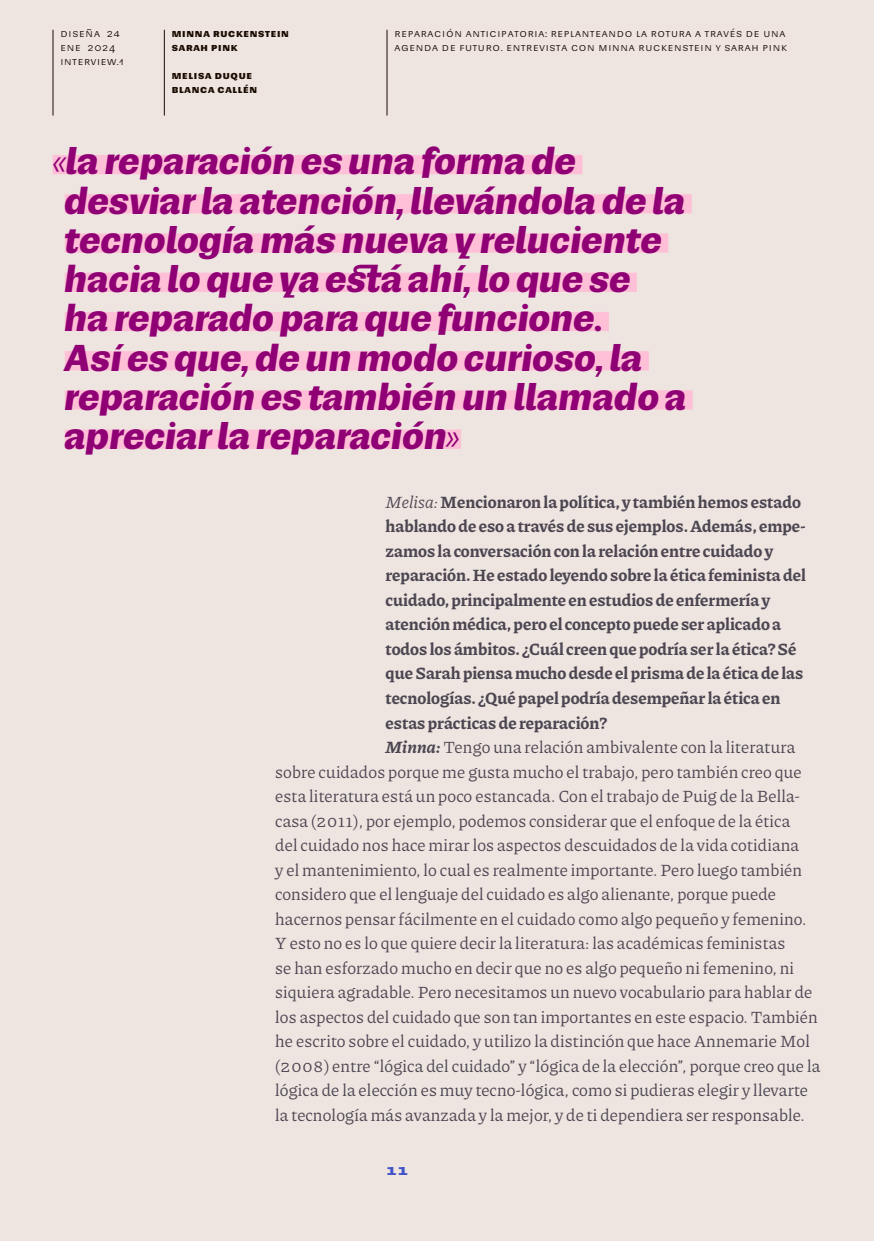
<style>
.page{position:relative;width:874px;height:1241px;background:#fff}
.page>*{position:absolute;margin:0;border:0;box-sizing:border-box;transform-origin:0 0}
.t1{font:italic 700 35px/39.2px "Sudamerican Grotesk";color:#8f0075}
.t2{font:17.15px "Piazzolla";letter-spacing:.01em;color:#4c4651}
.t3{font:700 17.15px "Piazzolla";color:#4c4651}
.t4{font:700 14px "Sudamerican Grotesk";color:#4354c7}
.t5{font:10.5px/14px "Sudamerican Grotesk";letter-spacing:.07em;color:#1c0d02}
.t6{font:700 10.5px/14px "Sudamerican Grotesk";letter-spacing:.07em;color:#1c0d02}
.s1{font-weight:400;font-style:italic}
.s2{font-weight:700;font-style:italic}
</style>
<div class="page">
<div style="left:0;top:0;width:873px;height:1240px;background:#eee5e1"></div>
<hr style="left:52px;top:30px;width:1px;height:85px;background:#1c0d02">
<hr style="left:164px;top:30px;width:1px;height:85px;background:#1c0d02">
<hr style="left:386px;top:30px;width:1px;height:85px;background:#1c0d02">
<div style="left:52px;top:155px;width:530px;height:19px;background:#ffbfd6"></div>
<div style="left:65px;top:194px;width:626px;height:19px;background:#ffbfd6"></div>
<div style="left:65px;top:233px;width:603px;height:20px;background:#ffbfd6"></div>
<div style="left:65px;top:272px;width:571px;height:20px;background:#ffbfd6"></div>
<div style="left:65px;top:312px;width:543px;height:19px;background:#ffbfd6"></div>
<div style="left:65px;top:351px;width:583px;height:19px;background:#ffbfd6"></div>
<div style="left:65px;top:390px;width:627px;height:19px;background:#ffbfd6"></div>
<div style="left:65px;top:429px;width:396px;height:20px;background:#ffbfd6"></div>
<p class="t5" style="left:60px;top:26px;width:65px">Diseña 24<br>Ene 2024<br>I nterview.1</p>
<p class="t6" style="left:172px;top:26px;width:119px">Minna Ruckenstein<br>Sarah Pink</p>
<p class="t6" style="left:172px;top:68px;width:87px">Melisa Duque<br>Blanca Callén</p>
<p class="t5" style="left:394px;top:26px;width:393px">Reparación anticipatoria: Replanteando la rotura a través de una agenda de fu turo. E ntrevista con Minna Ruckenstein y Sarah Pink</p>
<p class="t1" style="left:65px;top:140px;width:622px;text-indent:-12px">«la reparación es una forma de desviar la atención, llevándola de la tecnología más nueva y reluciente hacia lo que ya está ahí, lo que se<br>ha reparado para que funcione.<br>Así es que, de un modo curioso, la reparación es también un llamado a apreciar la reparación»</p>
<p class="t3" style="left:385px;top:490px;width:416px"><span class="s1">Melisa:</span> Mencionaron la política, y también hemos estado</p>
<p class="t3" style="left:385px;top:514px;width:421px">hablando de eso a través de sus ejemplos. Además, empe-</p>
<p class="t3" style="left:385px;top:539px;width:389px">zamos la conversación con la relación entre cuidado y</p>
<p class="t3" style="left:385px;top:563px;width:422px">reparación. He estado leyendo sobre la ética feminista del</p>
<p class="t3" style="left:385px;top:588px;width:386px">cuidado, principalmente en estudios de enfermería y</p>
<p class="t3" style="left:385px;top:612px;width:397px">atención médica, pero el concepto puede ser aplicado a</p>
<p class="t3" style="left:385px;top:637px;width:412px">todos los ámbitos. ¿Cuál creen que podría ser la ética? Sé</p>
<p class="t3" style="left:385px;top:661px;width:419px">que Sarah piensa mucho desde el prisma de la ética de las</p>
<p class="t3" style="left:385px;top:686px;width:396px">tecnologías. ¿Qué papel podría desempeñar la ética en</p>
<p class="t3" style="left:385px;top:710px;width:222px">estas prácticas de reparación?</p>
<p class="t2" style="left:385px;top:736px;width:411px"><span class="s2">Minna:</span> Tengo una relación ambivalente con la literatura</p>
<p class="t2" style="left:275px;top:760px;width:527px">sobre cuidados porque me gusta mucho el trabajo, pero también creo que</p>
<p class="t2" style="left:275px;top:785px;width:525px">esta literatura está un poco estancada. Con el trabajo de Puig de la Bella-</p>
<p class="t2" style="left:275px;top:809px;width:516px">casa (2011), por ejemplo, podemos considerar que el enfoque de la ética</p>
<p class="t2" style="left:275px;top:834px;width:525px">del cuidado nos hace mirar los aspectos descuidados de la vida cotidiana</p>
<p class="t2" style="left:275px;top:858px;width:528px">y el mantenimiento, lo cual es realmente importante. Pero luego también</p>
<p class="t2" style="left:275px;top:883px;width:502px">considero que el lenguaje del cuidado es algo alienante, porque puede</p>
<p class="t2" style="left:275px;top:907px;width:532px">hacernos pensar fácilmente en el cuidado como algo pequeño y femenino.</p>
<p class="t2" style="left:275px;top:932px;width:511px">Y esto no es lo que quiere decir la literatura: las académicas feministas</p>
<p class="t2" style="left:275px;top:956px;width:520px">se han esforzado mucho en decir que no es algo pequeño ni femenino, ni</p>
<p class="t2" style="left:275px;top:981px;width:538px">siquiera agradable. Pero necesitamos un nuevo vocabulario para hablar de</p>
<p class="t2" style="left:275px;top:1005px;width:544px">los aspectos del cuidado que son tan importantes en este espacio. También</p>
<p class="t2" style="left:275px;top:1030px;width:536px">he escrito sobre el cuidado, y utilizo la distinción que hace Annemarie Mol</p>
<p class="t2" style="left:275px;top:1054px;width:546px">(2008) entre “lógica del cuidado” y “lógica de la elección”, porque creo que la</p>
<p class="t2" style="left:275px;top:1079px;width:534px">lógica de la elección es muy tecno-lógica, como si pudieras elegir y llevarte</p>
<p class="t2" style="left:275px;top:1103px;width:531px">la tecnología más avanzada y la mejor, y de ti dependiera ser responsable.</p>
<p class="t4" style="left:386px;top:1158px;width:23px">11</p>
</div>
